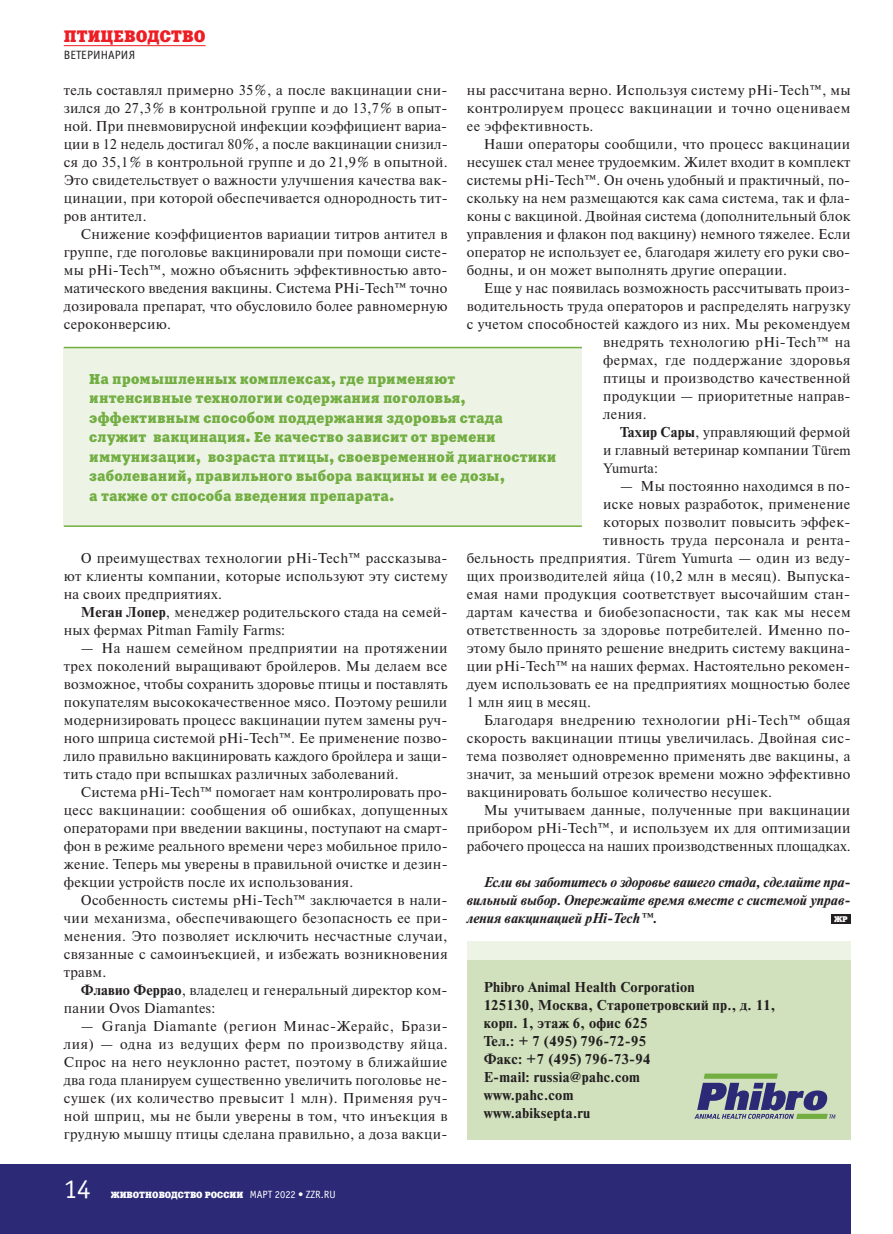
<style>
.page{position:relative;width:893px;height:1234px;background:#fff}
.page>*{position:absolute;margin:0;border:0;box-sizing:border-box;transform-origin:0 0}
.t1{font:27px "Officina Sans C";color:#fff}
.t2{font:16.5px "Xenia C";letter-spacing:.01em;color:#ee1d23}
.t3{font:14.25px/18px "Newton C";letter-spacing:.02em;color:#231f20;text-align:justify}
.t4{font:14.25px/19.5px "Xenia C";letter-spacing:.01em;color:#73ae43}
.t5{font:700 14.25px/18px "Newton C";letter-spacing:.02em;color:#231f20}
.t6{font:italic 700 14.25px/18px "Newton C";color:#231f20;text-align:justify}
.t7{font:14.25px "Newton C";color:#231f20}
.t8{font:14.25px "Times New Roman";letter-spacing:.02em;color:#231f20}
.t9{font:12px "Officina Sans C";color:#231f20}
.t10{font:9px "Xenia C";color:#fff}
.t11{font:8.25px "Xenia C";color:#fff}
.s1{font-weight:700}
.s2{font-family:"Times New Roman"}
.s3{font-family:"Newton C"}
.s4{font-family:"Officina Sans C";font-size:10.5px}
</style>
<div class="page">
<hr style="left:892px;top:1163px;width:1px;height:70px;background:#2c2977">
<hr style="left:64px;top:45px;width:142px;height:1px;background:#ee1d23">
<div style="left:831px;top:913px;width:19px;height:10px;background:#231f20"></div>
<div style="left:64px;top:347px;width:518px;height:179px;background:#edf4e6"></div>
<hr style="left:64px;top:347px;width:518px;height:1px;background:#73ae43">
<hr style="left:64px;top:525px;width:518px;height:2px;background:#73ae43">
<div style="left:467px;top:959px;width:383px;height:180px;background:#d1e1bd"></div>
<svg style="left:695px;top:1073px;width:140px;height:45px"></svg>
<div style="left:467px;top:941px;width:383px;height:18px;background:#edf4e6"></div>
<div style="left:0;top:1163px;width:850px;height:70px;background:#2c2977"></div>
<p class="t2" style="left:64px;top:26px;width:143px">ПТИЦЕВОДСТВО</p>
<p class="t9" style="left:64px;top:48px;width:73px">ВЕТЕРИНАРИЯ</p>
<p class="t3" style="left:64px;top:81px;width:385px">тель составлял примерно 35%, а после вакцинации сни&shy;зился до 27,3% в контрольной группе и до 13,7% в опыт&shy;ной. При пневмовирусной инфекции коэффициент вариа&shy;ции в 12 недель достигал 80%, а после вакцинации снизил&shy;ся до 35,1% в контрольной группе и до 21,9% в опытной.<br>Это свидетельствует о важности улучшения качества вак&shy;цинации, при которой обеспечивается однородность тит&shy;ров антител.</p>
<p class="t3" style="left:64px;top:225px;width:385px;text-indent:17px">Снижение коэффициентов вариации титров антител в группе, где поголовье вакцинировали при помощи систе&shy;мы pHi-Tech™, можно объяснить эффективностью авто&shy;матического введения вакцины. Система PHi-Tech™ точно дозировала препарат, что обусловило более равномерную сероконверсию.</p>
<p class="t3" style="left:467px;top:81px;width:385px">ны рассчитана верно. Используя систему pHi-Tech™, мы контролируем процесс вакцинации и точно оцениваем ее эффективность.</p>
<p class="t3" style="left:467px;top:135px;width:385px;text-indent:17px">Наши операторы сообщили, что процесс вакцинации несушек стал менее трудоемким. Жилет входит в комплект системы pHi-Tech™. Он очень удобный и практичный, по&shy;скольку на нем размещаются как сама система, так и фла&shy;коны с вакциной. Двойная система (дополнительный блок управления и флакон под вакцину) немного тяжелее. Если оператор не использует ее, благодаря жилету его руки сво&shy;бодны, и он может выполнять другие операции.</p>
<p class="t3" style="left:484px;top:279px;width:368px">Еще у нас появилась возможность рассчитывать произ-</p>
<p class="t3" style="left:467px;top:297px;width:385px">водительность труда операторов и распределять нагрузку</p>
<p class="t3" style="left:467px;top:315px;width:385px">с учетом способностей каждого из них. Мы рекомендуем</p>
<p class="t3" style="left:603px;top:333px;width:249px">внедрять технологию pHi-Tech™ на</p>
<p class="t3" style="left:603px;top:351px;width:249px">фермах, где поддержание здоровья</p>
<p class="t3" style="left:603px;top:369px;width:249px">птицы и производство качественной</p>
<p class="t3" style="left:603px;top:387px;width:249px">продукции — приоритетные направ-</p>
<p class="t3" style="left:603px;top:405px;width:45px">ления.</p>
<p class="t3" style="left:620px;top:423px;width:232px"><span class="s1">Тахир Сары</span>, управляющий фермой</p>
<p class="t3" style="left:603px;top:441px;width:249px">и главный ветеринар компании <span class="s2">Türem</span></p>
<p class="t8" style="left:603px;top:458px;width:56px">Yumurta<span class="s3">:</span></p>
<p class="t3" style="left:620px;top:477px;width:232px">— Мы постоянно находимся в по-</p>
<p class="t3" style="left:603px;top:495px;width:249px">иске новых разработок, применение</p>
<p class="t3" style="left:603px;top:513px;width:249px">которых позволит повысить эффек-</p>
<p class="t3" style="left:603px;top:531px;width:249px">тивность труда персонала и рента-</p>
<p class="t3" style="left:467px;top:549px;width:385px">бельность предприятия. <span class="s2">Türem Yumurta</span> — один из веду-</p>
<p class="t3" style="left:467px;top:567px;width:385px">щих производителей яйца (10,2 млн в месяц). Выпуска-</p>
<p class="t3" style="left:467px;top:585px;width:385px">емая нами продукция соответствует высочайшим стан-</p>
<p class="t3" style="left:467px;top:603px;width:385px">дартам качества и биобезопасности, так как мы несем</p>
<p class="t3" style="left:467px;top:621px;width:385px">ответственность за здоровье потребителей. Именно по-</p>
<p class="t3" style="left:467px;top:639px;width:385px">этому было принято решение внедрить систему вакцина-</p>
<p class="t3" style="left:467px;top:657px;width:385px">ции pHi-Tech™ на наших фермах. Настоятельно рекомен-</p>
<p class="t3" style="left:467px;top:675px;width:385px">дуем использовать ее на предприятиях мощностью более</p>
<p class="t3" style="left:467px;top:693px;width:126px">1 млн яиц в месяц.</p>
<p class="t3" style="left:484px;top:711px;width:368px">Благодаря внедрению технологии pHi-Tech™ общая</p>
<p class="t3" style="left:467px;top:729px;width:385px">скорость вакцинации птицы увеличилась. Двойная сис-</p>
<p class="t3" style="left:467px;top:747px;width:385px">тема позволяет одновременно применять две вакцины, а</p>
<p class="t3" style="left:467px;top:765px;width:385px">значит, за меньший отрезок времени можно эффективно</p>
<p class="t3" style="left:467px;top:783px;width:307px">вакцинировать большое количество несушек.</p>
<p class="t3" style="left:484px;top:801px;width:368px">Мы учитываем данные, полученные при вакцинации</p>
<p class="t3" style="left:467px;top:819px;width:385px">прибором pHi-Tech™, и используем их для оптимизации</p>
<p class="t7" style="left:467px;top:838px;width:385px">рабочего процесса на наших производственных площадках.</p>
<p class="t6" style="left:467px;top:873px;width:385px;text-indent:17px">Если вы заботитесь о здоровье вашего стада, сделайте пра&shy;вильный выбор. Опережайте время вместе с системой управ&shy;ления вакцинацией pHi-Tech™.</p>
<p class="t4" style="left:89px;top:369px;width:469px">На промышленных комплексах, где применяют интенсивные технологии содержания поголовья, эффективным способом поддержания здоровья стада служит вакцинация. Ее качество зависит от времени иммунизации, возраста птицы, своевременной диагностики заболеваний, правильного выбора вакцины и ее дозы,<br>а также от способа введения препарата.</p>
<p class="t3" style="left:64px;top:549px;width:385px;text-indent:17px">О преимуществах технологии pHi-Tech™ рассказыва&shy;ют клиенты компании, которые используют эту систему на своих предприятиях.</p>
<p class="t3" style="left:64px;top:603px;width:385px;text-indent:17px"><span class="s1">Меган Лопер</span>, менеджер родительского стада на семей&shy;ных фермах Pitman Family Farms:</p>
<p class="t3" style="left:64px;top:639px;width:385px;text-indent:17px">— На нашем семейном предприятии на протяжении трех поколений выращивают бройлеров. Мы делаем все возможное, чтобы сохранить здоровье птицы и поставлять покупателям высококачественное мясо. Поэтому решили модернизировать процесс вакцинации путем замены руч&shy;ного шприца системой pHi-Tech™. Ее применение позво&shy;лило правильно вакцинировать каждого бройлера и защи&shy;тить стадо при вспышках различных заболеваний.</p>
<p class="t3" style="left:64px;top:783px;width:385px;text-indent:17px">Система pHi-Tech™ помогает нам контролировать про&shy;цесс вакцинации: сообщения об ошибках, допущенных операторами при введении вакцины, поступают на смарт&shy;фон в режиме реального времени через мобильное прило&shy;жение. Теперь мы уверены в правильной очистке и дезин&shy;фекции устройств после их использования.</p>
<p class="t3" style="left:64px;top:891px;width:385px;text-indent:17px">Особенность системы pHi-Tech™ заключается в нали&shy;чии механизма, обеспечивающего безопасность ее при&shy;менения. Это позволяет исключить несчастные случаи, связанные с самоинъекцией, и избежать возникновения травм.</p>
<p class="t3" style="left:64px;top:981px;width:385px;text-indent:17px"><span class="s1">Флавио Феррао</span>, владелец и генеральный директор ком&shy;пании Ovos Diamantes:</p>
<p class="t3" style="left:64px;top:1017px;width:385px;text-indent:17px">— Granja Diamante (регион Минас-Жерайс, Брази&shy;лия) — одна из ведущих ферм по производству яйца.<br>Спрос на него неуклонно растет, поэтому в ближайшие два года планируем существенно увеличить поголовье не&shy;сушек (их количество превысит 1 млн). Применяя руч&shy;ной шприц, мы не были уверены в том, что инъекция в грудную мышцу птицы сделана правильно, а доза вакци-</p>
<p class="t11" style="left:834px;top:913px;width:15px">ЖР</p>
<p class="t5" style="left:484px;top:977px;width:293px">Phibro Animal Health Corporation<br>125130, Москва, Старопетровский пр., д. 11, корп. 1, этаж 6, офис 625<br>Тел.: + 7 (495) 796‑72‑95<br>Факс: +7 (495) 796‑73‑94<br>E-mail: russia@pahc.com<br>www.pahc.com<br>www.abiksepta.ru</p>
<h1 class="t1" style="left:64px;top:1174px;width:28px">14</h1>
<p class="t10" style="left:111px;top:1188px;width:226px">ЖИВОТНОВОДСТВО РОССИИ <span class="s4">МАРТ 2022 • ZZR.RU</span></p>
</div>
